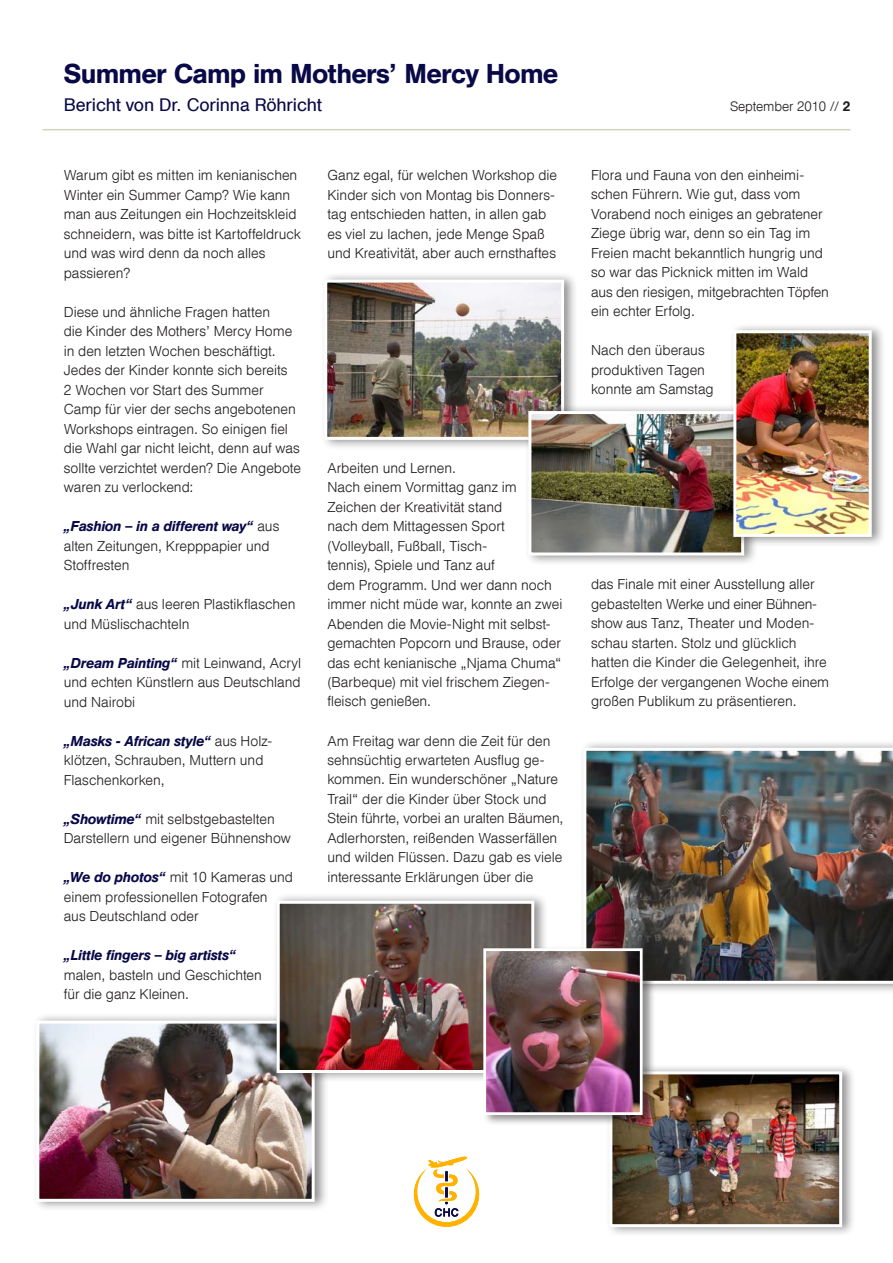
<style>
.page{position:relative;width:893px;height:1263px;background:#fff}
.page>*{position:absolute;margin:0;border:0;box-sizing:border-box;transform-origin:0 0}
.t1{font:500 27px "Helvetica DLHCGH";letter-spacing:-.005em;color:#090948}
.t2{font:18px "Helvetica DLHCGH";letter-spacing:-.005em;color:#090948}
.t3{font:300 14.25px/19.5px "Helvetica DLHCGH";letter-spacing:.005em;color:#231f20}
.t4{font:italic 500 14.25px "Helvetica DLHCGH";letter-spacing:.005em;color:#090948}
.t5{font:300 13.5px "Helvetica DLHCGH";color:#231f20}
.s1{font-weight:500;font-style:italic;color:#090948}
.s2{font-weight:500}
</style>
<div class="page">
<hr style="left:43px;top:129px;width:807px;height:1px;background:#d2d4be">
<svg style="left:414px;top:1156px;width:65px;height:71px"></svg>
<div style="left:32px;top:1012px;width:296px;height:199px;background:#231f20;opacity:.5"></div>
<img style="left:40px;top:1024px;width:271px;height:174px">
<div style="left:36px;top:1020px;width:279px;height:182px;border:3px solid #fff"></div>
<div style="left:272px;top:892px;width:276px;height:190px;background:#231f20;opacity:.5"></div>
<img style="left:281px;top:905px;width:249px;height:164px">
<div style="left:277px;top:901px;width:257px;height:172px;border:3px solid #fff"></div>
<div style="left:320px;top:271px;width:258px;height:179px;background:#231f20;opacity:.5"></div>
<img style="left:328px;top:284px;width:232px;height:152px">
<div style="left:324px;top:280px;width:240px;height:160px;border:3px solid #fff"></div>
<div style="left:524px;top:403px;width:234px;height:162px;background:#231f20;opacity:.5"></div>
<img style="left:532px;top:415px;width:208px;height:136px">
<div style="left:528px;top:411px;width:216px;height:144px;border:3px solid #fff"></div>
<div style="left:729px;top:322px;width:156px;height:225px;background:#231f20;opacity:.5"></div>
<img style="left:737px;top:334px;width:131px;height:199px">
<div style="left:733px;top:330px;width:139px;height:207px;border:3px solid #fff"></div>
<div style="left:579px;top:740px;width:314px;height:253px;background:#231f20;opacity:.5"></div>
<img style="left:583px;top:748px;width:310px;height:236px">
<div style="left:605px;top:1063px;width:251px;height:174px;background:#231f20;opacity:.5"></div>
<img style="left:613px;top:1075px;width:225px;height:148px">
<div style="left:609px;top:1071px;width:233px;height:156px;border:3px solid #fff"></div>
<div style="left:482px;top:945px;width:174px;height:180px;background:#231f20;opacity:.5"></div>
<img style="left:487px;top:952px;width:152px;height:159px">
<div style="left:483px;top:948px;width:160px;height:167px;border:3px solid #fff"></div>
<h1 class="t1" style="left:64px;top:58px;width:495px">Summer Camp im Mothers’ Mercy Home</h1>
<p class="t2" style="left:64px;top:94px;width:260px">Bericht von Dr. Corinna Röhricht</p>
<p class="t3" style="left:64px;top:166px;width:239px">Warum gibt es mitten im kenianischen<br>Winter ein Summer Camp? Wie kann man aus Zeitungen ein Hochzeitskleid schneidern, was bitte ist Kartoffeldruck und was wird denn da noch alles passieren?</p>
<p class="t3" style="left:64px;top:302px;width:239px">Diese und ähnliche Fragen hatten<br>die Kinder des Mothers’ Mercy Home in den letzten Wochen beschäftigt.<br>Jedes der Kinder konnte sich bereits<br>2 Wochen vor Start des Summer Camp für vier der sechs angebotenen Workshops eintragen. So einigen fiel die Wahl gar nicht leicht, denn auf was sollte verzichtet werden? Die Angebote waren zu verlockend:</p>
<p class="t3" style="left:64px;top:517px;width:217px"><span class="s1">„Fashion – in a different way“</span> aus alten Zeitungen, Krepppapier und<br>Stoffresten</p>
<p class="t3" style="left:64px;top:595px;width:233px"><span class="s1">„Junk Art“</span> aus leeren Plastikflaschen und Müslischachteln</p>
<p class="t3" style="left:64px;top:653px;width:239px;text-align:justify"><span class="s1">„Dream Painting“</span> mit Leinwand, Acryl und echten Künstlern aus Deutschland und Nairobi</p>
<p class="t3" style="left:64px;top:731px;width:209px"><span class="s1">„Masks - African style“</span> aus Holz&shy;klötzen, Schrauben, Muttern und<br>Flaschenkorken,</p>
<p class="t3" style="left:64px;top:809px;width:228px"><span class="s1">„Showtime“</span> mit selbstgebastelten<br>Darstellern und eigener Bühnenshow</p>
<p class="t3" style="left:64px;top:868px;width:231px"><span class="s1">„We do photos“</span> mit 10 Kameras und einem professionellen Fotografen<br>aus Deutschland oder</p>
<p class="t4" style="left:64px;top:947px;width:174px">„Little fingers – big artists“</p>
<p class="t3" style="left:64px;top:965px;width:200px">malen, basteln und Geschichten für die ganz Kleinen.</p>
<p class="t3" style="left:327px;top:166px;width:231px">Ganz egal, für welchen Workshop die Kinder sich von Montag bis Donners&shy;tag entschieden hatten, in allen gab es viel zu lachen, jede Menge Spaß und Kreativität, aber auch ernsthaftes</p>
<p class="t3" style="left:327px;top:458px;width:236px">Arbeiten und Lernen.<br>Nach einem Vormittag ganz im<br>Zeichen der Kreativität stand<br>nach dem Mittagessen Sport (Volleyball, Fußball, Tisch-<br>tennis), Spiele und Tanz auf<br>dem Programm. Und wer dann noch immer nicht müde war, konnte an zwei<br>Abenden die Movie-Night mit selbst&shy;gemachten Popcorn und Brause, oder das echt kenianische „Njama Chuma“ (Barbeque) mit viel frischem Ziegen&shy;fleisch genießen.</p>
<p class="t3" style="left:327px;top:731px;width:237px">Am Freitag war denn die Zeit für den sehnsüchtig erwarteten Ausflug ge&shy;kommen. Ein wunderschöner „Nature Trail“ der die Kinder über Stock und Stein führte, vorbei an uralten Bäumen, Adlerhorsten, reißenden Wasserfällen und wilden Flüssen. Dazu gab es viele interessante Erklärungen über die</p>
<p class="t5" style="left:730px;top:99px;width:122px">September 2010 // <span class="s2">2</span></p>
<p class="t3" style="left:591px;top:165px;width:239px">Flora und Fauna von den einheimi&shy;schen Führern. Wie gut, dass vom Vorabend noch einiges an gebratener Ziege übrig war, denn so ein Tag im Freien macht bekanntlich hungrig und so war das Picknick mitten im Wald aus den riesigen, mitgebrachten Töpfen ein echter Erfolg.</p>
<p class="t3" style="left:591px;top:341px;width:124px">Nach den überaus produktiven Tagen konnte am Samstag</p>
<p class="t3" style="left:591px;top:575px;width:239px">das Finale mit einer Ausstellung aller gebastelten Werke und einer Bühnen&shy;show aus Tanz, Theater und Moden&shy;schau starten. Stolz und glücklich hatten die Kinder die Gelegenheit, ihre Erfolge der vergangenen Woche einem großen Publikum zu präsentieren.</p>
</div>
